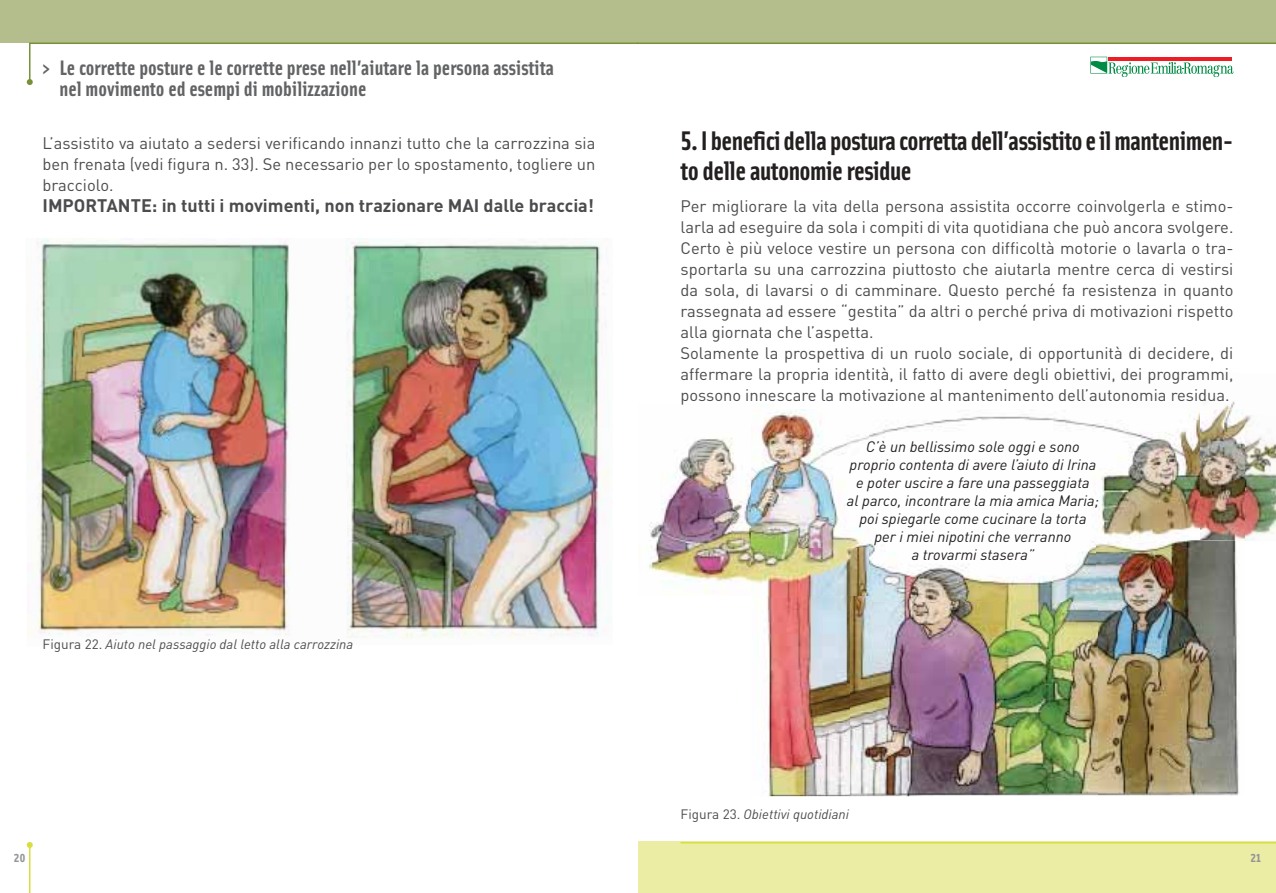
<style>
.page{position:relative;width:1276px;height:893px;background:#fff}
.page>*{position:absolute;margin:0;border:0;box-sizing:border-box;transform-origin:0 0}
.t1{font:27px/30px "Solex Bold Lining";letter-spacing:-.02em;color:#231f1f}
.t2{font:21px/21px "Solex Bold Lining";color:#626365}
.t3{font:700 18px "DIN";color:#4c4c4e}
.t4{font:16.5px/21px "DIN";color:#4c4c4e;text-align:justify}
.t5{font:italic 15px/18px "DIN";color:#231f1f;text-align:center}
.t6{font:italic 13.5px "DIN";color:#4c4c4e}
.t7{font:700 13.5px "Solex";color:#939497}
.s1{font-style:normal}
</style>
<div class="page">
<div style="left:0;top:0;width:638px;height:43px;background:#b4bd8c"></div>
<hr style="left:29px;top:845px;width:2px;height:48px;background:#d7de40">
<svg style="left:27px;top:842px;width:6px;height:6px"></svg>
<div style="left:638px;top:842px;width:637px;height:51px;background:#eaeda3"></div>
<div style="left:638px;top:0;width:637px;height:43px;background:#b4bd8c"></div>
<svg style="left:27px;top:42px;width:1248px;height:43px"></svg>
<hr style="left:680px;top:842px;width:595px;height:1px;background:#d7de40">
<img style="left:850px;top:416px;width:246px;height:380px">
<img style="left:1096px;top:541px;width:143px;height:255px">
<img style="left:766px;top:595px;width:84px;height:201px">
<img style="left:1204px;top:401px;width:31px;height:8px">
<img style="left:1234px;top:415px;width:41px;height:127px">
<img style="left:1069px;top:409px;width:176px;height:132px">
<img style="left:27px;top:238px;width:262px;height:254px">
<img style="left:346px;top:238px;width:263px;height:304px">
<img style="left:27px;top:492px;width:320px;height:143px">
<img style="left:346px;top:542px;width:264px;height:96px">
<img style="left:662px;top:404px;width:110px;height:96px">
<img style="left:649px;top:500px;width:103px;height:94px">
<img style="left:752px;top:409px;width:116px;height:186px">
<p class="t2" style="left:60px;top:60px;width:496px;text-indent:-17px">&gt; Le corrette posture e le corrette prese nell’aiutare la persona assistita nel movimento ed esempi di mobilizzazione</p>
<p class="t4" style="left:43px;top:134px;width:554px">L’assistito va aiutato a sedersi verificando innanzi tutto che la carrozzina sia ben frenata (vedi figura n. 33). Se necessario per lo spostamento, togliere un bracciolo.</p>
<p class="t3" style="left:43px;top:199px;width:553px">IMPORTANTE: in tutti i movimenti, non trazionare MAI dalle braccia!</p>
<p class="t6" style="left:43px;top:639px;width:312px"><span class="s1">Figura 22.</span> Aiuto nel passaggio dal letto alla carrozzina</p>
<h1 class="t1" style="left:680px;top:128px;width:554px">5. I benefici della postura corretta dell’assistito e il mantenimen&shy;to delle autonomie residue</h1>
<p class="t4" style="left:680px;top:197px;width:554px;text-align:left">Per migliorare la vita della persona assistita occorre coinvolgerla e stimo&shy;larla ad eseguire da sola i compiti di vita quotidiana che può ancora svolgere.<br>Certo è più veloce vestire un persona con difficoltà motorie o lavarla o tra&shy;sportarla su una carrozzina piuttosto che aiutarla mentre cerca di vestirsi da sola, di lavarsi o di camminare. Questo perché fa resistenza in quanto rassegnata ad essere “gestita” da altri o perché priva di motivazioni rispetto alla giornata che l’aspetta.<br>Solamente la prospettiva di un ruolo sociale, di opportunità di decidere, di affermare la propria identità, il fatto di avere degli obiettivi, dei programmi, possono innescare la motivazione al mantenimento dell’autonomia residua.</p>
<p class="t5" style="left:847px;top:440px;width:253px">C’è un bellissimo sole oggi e sono proprio contenta di avere l’aiuto di Irina e poter uscire a fare una passeggiata<br>al parco, incontrare la mia amica Maria; poi spiegarle come cucinare la torta per i miei nipotini che verranno<br>a trovarmi stasera”</p>
<p class="t6" style="left:680px;top:809px;width:170px"><span class="s1">Figura 23.</span> Obiettivi quotidiani</p>
<p class="t7" style="left:14px;top:852px;width:13px">20</p>
<p class="t7" style="left:1250px;top:852px;width:12px">21</p>
</div>
